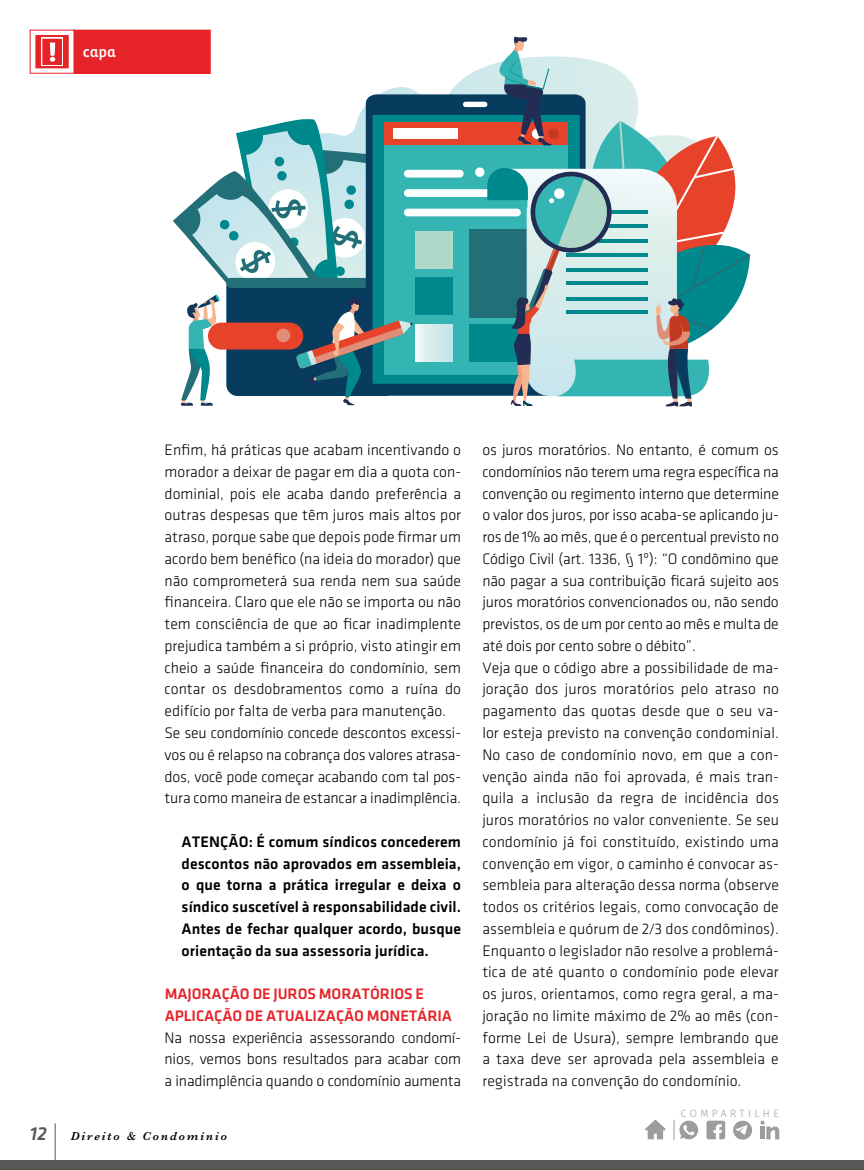
<style>
.page{position:relative;width:864px;height:1170px;background:#fff}
.page>*{position:absolute;margin:0;border:0;box-sizing:border-box;transform-origin:0 0}
.t1{font:300 15.75px/21.8px "Klavika";color:#000}
.t2{font:500 15.75px/21.8px "Klavika";letter-spacing:.005em;color:#000;text-align:justify}
.t3{font:500 15.75px/21.8px "Klavika";letter-spacing:-.005em;color:#e52328}
.t4{font:15px "Vista Sans Alt Med";color:#fff}
.t5{font:italic 600 12px "Baskerville";letter-spacing:.16em;color:#000}
.t6{font:300 10.5px "Fira Sans";letter-spacing:.325em;color:#9d9d9c}
.s1{font-family:"Klavika";font-weight:500;font-size:19.5px;color:#575756}
</style>
<div class="page">
<svg style="left:358px;top:66px;width:129px;height:52px"></svg>
<svg style="left:365px;top:94px;width:122px;height:302px;background:#0b576f"></svg>
<div style="left:463px;top:102px;width:24px;height:5px;background:#fff;border-radius:3px"></div>
<div style="left:384px;top:122px;width:183px;height:252px;background:#34b5b3"></div>
<div style="left:384px;top:122px;width:183px;height:23px;background:#e7422a"></div>
<div style="left:393px;top:128px;width:64px;height:10px;background:#fff"></div>
<div style="left:404px;top:189px;width:116px;height:8px;background:#fff;border-radius:4px"></div>
<div style="left:404px;top:209px;width:116px;height:7px;background:#fff;border-radius:4px"></div>
<div style="left:475px;top:167px;width:9px;height:10px;background:#fff;border-radius:50%"></div>
<div style="left:469px;top:229px;width:68px;height:89px;background:#226f77"></div>
<div style="left:415px;top:278px;width:37px;height:37px;background:#00898c"></div>
<svg style="left:415px;top:324px;width:37px;height:37px"></svg>
<div style="left:468px;top:324px;width:71px;height:37px;background:#00898c"></div>
<div style="left:415px;top:231px;width:37px;height:37px;background:#afd8c8"></div>
<div style="left:404px;top:170px;width:59px;height:7px;background:#fff;border-radius:4px"></div>
<svg style="left:173px;top:118px;width:240px;height:288px"></svg>
<svg style="left:487px;top:36px;width:263px;height:370px"></svg>
<hr style="left:55px;top:1123px;width:1px;height:46px;background:#575756">
<div style="left:0;top:1159px;width:863px;height:10px;background:#575756"></div>
<div style="left:74px;top:30px;width:136px;height:43px;background:#e52328"></div>
<div style="left:73px;top:30px;width:137px;height:44px;border:1px solid #e52328"></div>
<div style="left:36px;top:36px;width:32px;height:32px;background:#e52328"></div>
<div style="left:35px;top:35px;width:34px;height:33px;border:2px solid #e52328"></div>
<svg style="left:41px;top:38px;width:22px;height:28px"></svg>
<div style="left:43px;top:39px;width:18px;height:25px;background:#e52328"></div>
<div style="left:42px;top:39px;width:20px;height:26px;border:1px solid #e52328"></div>
<svg style="left:50px;top:43px;width:5px;height:19px"></svg>
<svg style="left:862px;top:1159px;width:2px;height:11px"></svg>
<svg style="left:645px;top:1120px;width:20px;height:19px"></svg>
<svg style="left:673px;top:1119px;width:25px;height:20px"></svg>
<svg style="left:706px;top:1120px;width:19px;height:19px"></svg>
<svg style="left:760px;top:1120px;width:18px;height:19px"></svg>
<svg style="left:733px;top:1120px;width:18px;height:19px"></svg>
<p class="t4" style="left:83px;top:44px;width:35px">capa</p>
<p class="t1" style="left:164px;top:439px;width:298px">Enfim, há práticas que acabam incentivando o morador a deixar de pagar em dia a quota con&shy;dominial, pois ele acaba dando preferência a outras despesas que têm juros mais altos por atraso, porque sabe que depois pode firmar um acordo bem benéfico (na ideia do morador) que não comprometerá sua renda nem sua saúde financeira. Claro que ele não se importa ou não tem consciência de que ao ficar inadimplente prejudica também a si próprio, visto atingir em cheio a saúde financeira do condomínio, sem contar os desdobramentos como a ruína do edifício por falta de verba para manutenção.<br>Se seu condomínio concede descontos excessi&shy;vos ou é relapso na cobrança dos valores atrasa&shy;dos, você pode começar acabando com tal pos&shy;tura como maneira de estancar a inadimplência.</p>
<p class="t2" style="left:181px;top:830px;width:281px">ATENÇÃO: É comum síndicos concederem descontos não aprovados em assembleia, o que torna a prática irregular e deixa o síndico suscetível à responsabilidade civil.<br>Antes de fechar qualquer acordo, busque orientação da sua assessoria jurídica.</p>
<p class="t3" style="left:165px;top:983px;width:289px">MAJORAÇÃO DE JUROS MORATÓRIOS E<br>APLICAÇÃO DE ATUALIZAÇÃO MONETÁRIA</p>
<p class="t1" style="left:164px;top:1026px;width:298px;text-align:justify">Na nossa experiência assessorando condomí&shy;nios, vemos bons resultados para acabar com a inadimplência quando o condomínio aumenta</p>
<p class="t5" style="left:30px;top:1127px;width:199px"><span class="s1">12</span> Direito &amp; Condomínio</p>
<p class="t1" style="left:482px;top:439px;width:298px">os juros moratórios. No entanto, é comum os condomínios não terem uma regra específica na convenção ou regimento interno que determine o valor dos juros, por isso acaba-se aplicando ju&shy;ros de 1% ao mês, que é o percentual previsto no Código Civil (art. 1336, § 1º): “O condômino que não pagar a sua contribuição ficará sujeito aos juros moratórios convencionados ou, não sendo previstos, os de um por cento ao mês e multa de até dois por cento sobre o débito”.<br>Veja que o código abre a possibilidade de ma&shy;joração dos juros moratórios pelo atraso no pagamento das quotas desde que o seu va&shy;lor esteja previsto na convenção condominial.<br>No caso de condomínio novo, em que a con&shy;venção ainda não foi aprovada, é mais tran&shy;quila a inclusão da regra de incidência dos juros moratórios no valor conveniente. Se seu condomínio já foi constituído, existindo uma convenção em vigor, o caminho é convocar as&shy;sembleia para alteração dessa norma (observe todos os critérios legais, como convocação de assembleia e quórum de 2⁄3 dos condôminos).<br>Enquanto o legislador não resolve a problemá&shy;tica de até quanto o condomínio pode elevar os juros, orientamos, como regra geral, a ma&shy;joração no limite máximo de 2% ao mês (con&shy;forme Lei de Usura), sempre lembrando que a taxa deve ser aprovada pela assembleia e registrada na convenção do condomínio.</p>
<p class="t6" style="left:680px;top:1105px;width:99px">COMPARTILHE</p>
</div>
